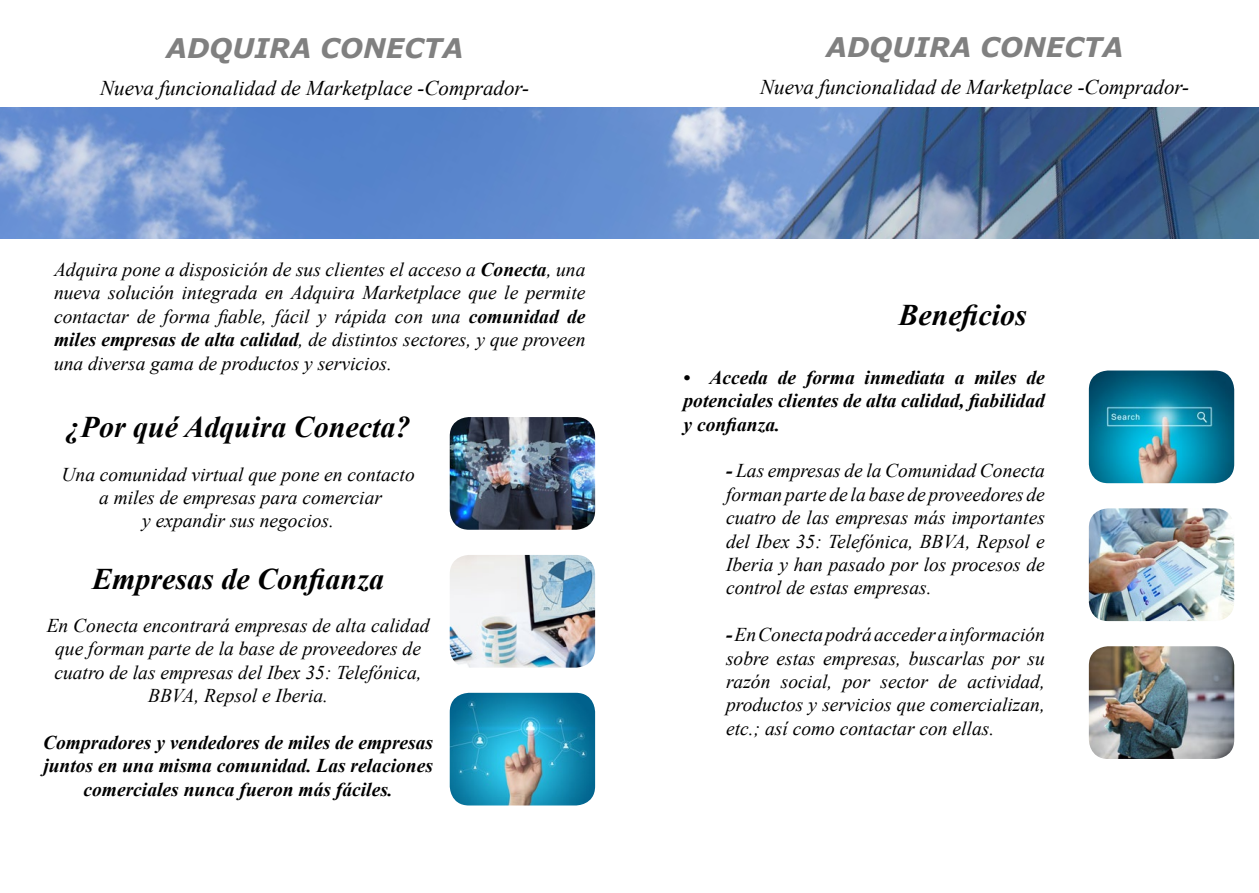
<style>
.page{position:relative;width:1259px;height:893px;background:#fff}
.page>*{position:absolute;margin:0;border:0;box-sizing:border-box;transform-origin:0 0}
.t1{font:italic 700 30px "Times New Roman";color:#000}
.t2{font:italic 700 27px "Verdana";color:#808080}
.t3{font:italic 21px "Times New Roman";color:#000}
.t4{font:italic 19.5px/23.4px "Times New Roman";color:#000;text-align:justify}
.t5{font:italic 700 19.5px/23.4px "Times New Roman";color:#000;text-align:center}
.s1{font-weight:700}
</style>
<div class="page">
<img style="left:0;top:107px;width:1259px;height:131px">
<img style="left:450px;top:417px;width:145px;height:113px">
<img style="left:450px;top:555px;width:145px;height:113px">
<img style="left:450px;top:693px;width:145px;height:112px">
<img style="left:1089px;top:370px;width:145px;height:113px">
<img style="left:1089px;top:508px;width:145px;height:113px">
<img style="left:1089px;top:646px;width:145px;height:113px">
<h2 class="t2" style="left:166px;top:29px;width:298px">ADQUIRA CONECTA</h2>
<p class="t3" style="left:100px;top:73px;width:430px">Nueva funcionalidad de Marketplace -Comprador-</p>
<p class="t4" style="left:54px;top:257px;width:533px">Adquira pone a disposición de sus clientes el acceso a <span class="s1">Conecta</span>, una nueva solución integrada en Adquira Marketplace que le permite contactar de forma fiable, fácil y rápida con una <span class="s1">comunidad de miles empresas de alta calidad</span>, de distintos sectores, y que proveen una diversa gama de productos y servicios.</p>
<h1 class="t1" style="left:66px;top:406px;width:346px">¿Por qué Adquira Conecta?</h1>
<p class="t4" style="left:62px;top:462px;width:355px;text-align:center">Una comunidad virtual que pone en contacto a miles de empresas para comerciar<br>y expandir sus negocios.</p>
<h1 class="t1" style="left:92px;top:558px;width:293px">Empresas de Confianza</h1>
<p class="t4" style="left:47px;top:613px;width:384px;text-align:center">En Conecta encontrará empresas de alta calidad que forman parte de la base de proveedores de cuatro de las empresas del Ibex 35: Telefónica, BBVA, Repsol e Iberia.</p>
<p class="t5" style="left:43px;top:730px;width:391px">Compradores y vendedores de miles de empresas juntos en una misma comunidad. Las relaciones comerciales nunca fueron más fáciles.</p>
<h2 class="t2" style="left:826px;top:28px;width:298px">ADQUIRA CONECTA</h2>
<p class="t3" style="left:760px;top:73px;width:430px">Nueva funcionalidad de Marketplace -Comprador-</p>
<h1 class="t1" style="left:898px;top:294px;width:130px">Beneficios</h1>
<p class="t5" style="left:683px;top:365px;width:363px;text-align:justify">• Acceda de forma inmediata a miles de potenciales clientes de alta calidad, fiabilidad y confianza.</p>
<p class="t4" style="left:726px;top:459px;width:320px"><span class="s1">-</span> Las empresas de la Comunidad Conecta forman parte de la base de proveedores de cuatro de las empresas más importantes del Ibex 35: Telefónica, BBVA, Repsol e Iberia y han pasado por los procesos de control de estas empresas.</p>
<p class="t4" style="left:726px;top:622px;width:320px"><span class="s1">-</span> En Conecta podrá acceder a información sobre estas empresas, buscarlas por su razón social, por sector de actividad, productos y servicios que comercializan, etc.; así como contactar con ellas.</p>
</div>
